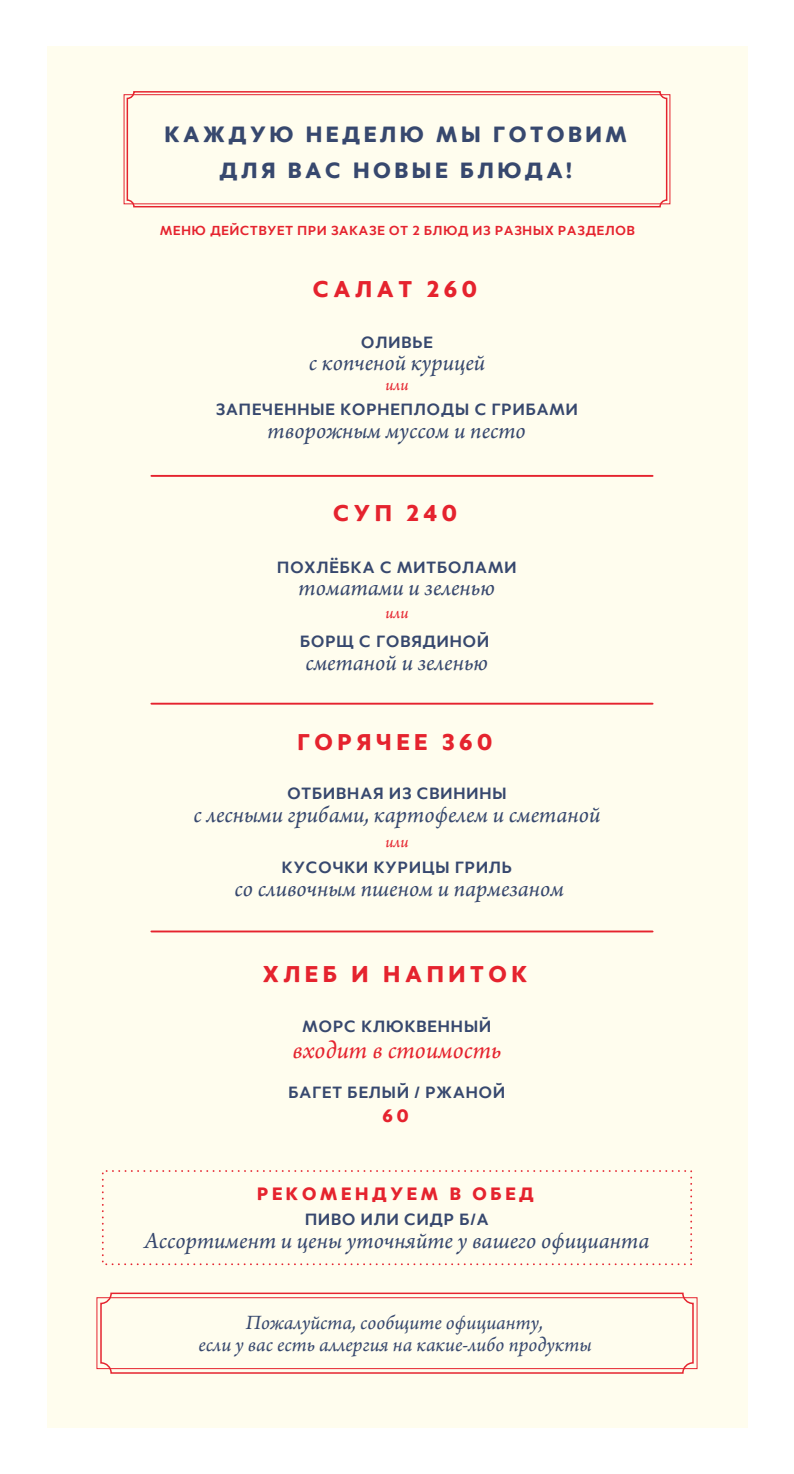
<style>
.page{position:relative;width:794px;height:1474px;background:#fff}
.page>*{position:absolute;margin:0;border:0;box-sizing:border-box;transform-origin:0 0}
.t1{font:italic 26.25px "Arno Pro";color:#e5232e}
.t2{font:italic 24.5px "Arno Pro";color:#37486e}
.t3{font:900 24.5px "Merel";letter-spacing:.16em;color:#e5232e}
.t4{font:900 23.62px/36.6px "Merel";letter-spacing:.12em;color:#37486e;text-align:center}
.t5{font:italic 21.35px "Arno Pro";color:#37486e}
.t6{font:900 19.25px "Merel";letter-spacing:.16em;color:#e5232e}
.t7{font:700 17.5px "Merel";letter-spacing:.02em;color:#37486e}
.t8{font:italic 17.5px "Arno Pro";color:#e5232e}
.t9{font:700 14px "Merel";letter-spacing:.02em;color:#e5232e}
</style>
<div class="page">
<div style="left:47px;top:46px;width:700px;height:1381px;background:#fffdee"></div>
<div style="left:127px;top:91px;width:540px;height:116px;border:1px solid #e5232e;border-radius:7px"></div>
<div style="left:124px;top:94px;width:546px;height:110px;border:1px solid #e5232e"></div>
<div style="left:100px;top:1292px;width:593px;height:81px;border:1px solid #e5232e;border-radius:10px"></div>
<div style="left:97px;top:1297px;width:600px;height:71px;border:1px solid #e5232e"></div>
<hr style="left:151px;top:475px;width:501px;height:2px;background:#e5232e">
<hr style="left:151px;top:702px;width:501px;height:2px;background:#e5232e">
<hr style="left:151px;top:930px;width:501px;height:2px;background:#e5232e">
<p class="t4" style="left:164px;top:114px;width:464px">КАЖДУЮ НЕДЕЛЮ МЫ ГОТОВИМ<br>ДЛЯ ВАС НОВЫЕ БЛЮДА!</p>
<p class="t9" style="left:160px;top:219px;width:476px">МЕНЮ ДЕЙСТВУЕТ ПРИ ЗАКАЗЕ ОТ 2 БЛЮД ИЗ РАЗНЫХ РАЗДЕЛОВ</p>
<p class="t3" style="left:312px;top:268px;width:166px">САЛАТ 260</p>
<p class="t7" style="left:361px;top:328px;width:74px">ОЛИВЬЕ</p>
<p class="t2" style="left:309px;top:349px;width:178px">с копченой курицей</p>
<p class="t7" style="left:215px;top:395px;width:364px">ЗАПЕЧЕННЫЕ КОРНЕПЛОДЫ С ГРИБАМИ</p>
<p class="t2" style="left:268px;top:416px;width:260px">творожным муссом и песто</p>
<p class="t8" style="left:385px;top:375px;width:25px">или</p>
<p class="t3" style="left:333px;top:492px;width:126px">СУП 240</p>
<p class="t7" style="left:277px;top:552px;width:241px">ПОХЛЁБКА С МИТБОЛАМИ</p>
<p class="t2" style="left:298px;top:574px;width:198px">томатами и зеленью</p>
<p class="t7" style="left:300px;top:627px;width:191px">БОРЩ С ГОВЯДИНОЙ</p>
<p class="t2" style="left:305px;top:648px;width:184px">сметаной и зеленью</p>
<p class="t8" style="left:385px;top:602px;width:25px">или</p>
<p class="t3" style="left:297px;top:721px;width:197px">ГОРЯЧЕЕ 360</p>
<p class="t7" style="left:287px;top:779px;width:221px">ОТБИВНАЯ ИЗ СВИНИНЫ</p>
<p class="t2" style="left:193px;top:800px;width:408px">с лесными грибами, картофелем и сметаной</p>
<p class="t7" style="left:281px;top:853px;width:232px">КУСОЧКИ КУРИЦЫ ГРИЛЬ</p>
<p class="t2" style="left:234px;top:874px;width:331px">со сливочным пшеном и пармезаном</p>
<p class="t8" style="left:385px;top:831px;width:25px">или</p>
<p class="t3" style="left:262px;top:953px;width:267px">ХЛЕБ И НАПИТОК</p>
<p class="t7" style="left:302px;top:1012px;width:190px">МОРС КЛЮКВЕННЫЙ</p>
<p class="t1" style="left:292px;top:1034px;width:210px">входит в стоимость</p>
<p class="t7" style="left:288px;top:1078px;width:219px">БАГЕТ БЕЛЫЙ / РЖАНОЙ</p>
<p class="t6" style="left:382px;top:1099px;width:28px">60</p>
<p class="t6" style="left:257px;top:1177px;width:279px">РЕКОМЕНДУЕМ В ОБЕД</p>
<p class="t7" style="left:305px;top:1204px;width:186px">ПИВО ИЛИ СИДР Б/А</p>
<p class="t2" style="left:144px;top:1226px;width:506px">Ассортимент и цены уточняйте у вашего официанта</p>
<p class="t5" style="left:246px;top:1309px;width:299px">Пожалуйста, сообщите официанту,</p>
<p class="t5" style="left:198px;top:1332px;width:395px">если у вас есть аллергия на какие-либо продукты</p>
</div>
